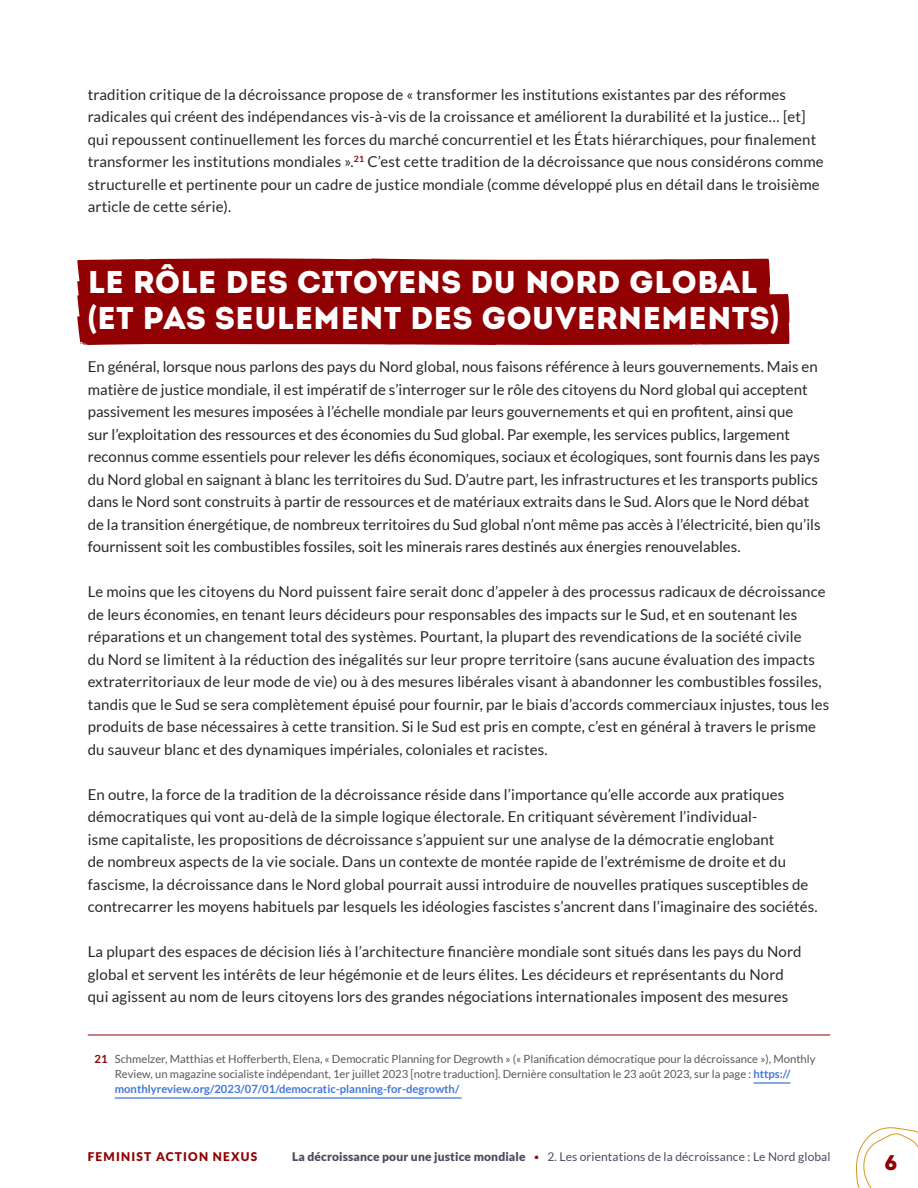
<style>
.page{position:relative;width:918px;height:1188px;background:#fff}
.page>*{position:absolute;margin:0;border:0;box-sizing:border-box;transform-origin:0 0}
.t1{font:31.5px/36px "Intro";color:#fff}
.t2{font:21px "Intro";color:#910003}
.Body_Copy{font:15px/22.5px "Lato";letter-spacing:.01em;color:#292829}
.t3{font:12px "Lato";letter-spacing:.01em;color:#4a4c60}
.t4{font:900 12px "Lato";letter-spacing:.1em;color:#910003}
.Footnotes{font:11.25px/15px "Lato";color:#58595b}
.s1{font-family:"Lato";font-weight:900}
.s2{font-weight:700;color:#910003}
.s3{font-weight:700;color:#4177d6}
.s4{font-weight:900}
.s5{font-weight:300;color:#910003}
</style>
<div class="page">
<svg style="left:855px;top:1127px;width:63px;height:61px"></svg>
<div style="left:77px;top:258px;width:713px;height:87px;background:#910003"></div>
<hr style="left:88px;top:1035px;width:742px;height:1px;background:#910003">
<hr style="left:753px;top:1083px;width:38px;height:1px;background:#15c">
<hr style="left:115px;top:1098px;width:347px;height:1px;background:#15c">
<p class="Body_Copy" style="left:88px;top:83px;width:737px">tradition critique de la décroissance propose de « transformer les institutions existantes par des réformes radicales qui créent des indépendances vis-à-vis de la croissance et améliorent la durabilité et la justice… [et] qui repoussent continuellement les forces du marché concurrentiel et les États hiérarchiques, pour finalement transformer les institutions mondiales ».<sup>21</sup> C’est cette tradition de la décroissance que nous considérons comme structurelle et pertinente pour un cadre de justice mondiale (comme développé plus en détail dans le troisième article de cette série).</p>
<h2 class="t1" style="left:88px;top:264px;width:693px">LE RÔLE DES CITOYENS DU NORD GLOBAL <span class="s1">(</span>ET PAS SEULEMENT DES GOUVERNEMENTS<span class="s1">)</span></h2>
<p class="Body_Copy" style="left:88px;top:355px;width:734px">En général, lorsque nous parlons des pays du Nord global, nous faisons référence à leurs gouvernements. Mais en matière de justice mondiale, il est impératif de s’interroger sur le rôle des citoyens du Nord global qui acceptent passivement les mesures imposées à l’échelle mondiale par leurs gouvernements et qui en profitent, ainsi que<br>sur l’exploitation des ressources et des économies du Sud global. Par exemple, les services publics, largement reconnus comme essentiels pour relever les défis économiques, sociaux et écologiques, sont fournis dans les pays du Nord global en saignant à blanc les territoires du Sud. D’autre part, les infrastructures et les transports publics dans le Nord sont construits à partir de ressources et de matériaux extraits dans le Sud. Alors que le Nord débat de la transition énergétique, de nombreux territoires du Sud global n’ont même pas accès à l’électricité, bien qu’ils fournissent soit les combustibles fossiles, soit les minerais rares destinés aux énergies renouvelables.</p>
<p class="Body_Copy" style="left:88px;top:580px;width:743px">Le moins que les citoyens du Nord puissent faire serait donc d’appeler à des processus radicaux de décroissance de leurs économies, en tenant leurs décideurs pour responsables des impacts sur le Sud, et en soutenant les réparations et un changement total des systèmes. Pourtant, la plupart des revendications de la société civile<br>du Nord se limitent à la réduction des inégalités sur leur propre territoire (sans aucune évaluation des impacts extraterritoriaux de leur mode de vie) ou à des mesures libérales visant à abandonner les combustibles fossiles, tandis que le Sud se sera complètement épuisé pour fournir, par le biais d’accords commerciaux injustes, tous les produits de base nécessaires à cette transition. Si le Sud est pris en compte, c’est en général à travers le prisme du sauveur blanc et des dynamiques impériales, coloniales et racistes.</p>
<p class="Body_Copy" style="left:88px;top:783px;width:731px">En outre, la force de la tradition de la décroissance réside dans l’importance qu’elle accorde aux pratiques démocratiques qui vont au-delà de la simple logique électorale. En critiquant sévèrement l’individual-<br>isme capitaliste, les propositions de décroissance s’appuient sur une analyse de la démocratie englobant<br>de nombreux aspects de la vie sociale. Dans un contexte de montée rapide de l’extrémisme de droite et du fascisme, la décroissance dans le Nord global pourrait aussi introduire de nouvelles pratiques susceptibles de contrecarrer les moyens habituels par lesquels les idéologies fascistes s’ancrent dans l’imaginaire des sociétés.</p>
<p class="Body_Copy" style="left:88px;top:940px;width:715px">La plupart des espaces de décision liés à l’architecture financière mondiale sont situés dans les pays du Nord global et servent les intérêts de leur hégémonie et de leurs élites. Les décideurs et représentants du Nord qui agissent au nom de leurs citoyens lors des grandes négociations internationales imposent des mesures</p>
<p class="Footnotes" style="left:115px;top:1052px;width:702px;text-indent:-20px"><span class="s2">21</span> Schmelzer, Matthias et Hofferberth, Elena, « Democratic Planning for Degrowth » (« Planification démocratique pour la décroissance »), Monthly<br>Review, un magazine socialiste indépendant, 1er juillet 2023 [notre traduction]. Dernière consultation le 23 août 2023, sur la page : <span class="s3">https:// monthlyreview.org/2023/07/01/democratic-planning-for-degrowth/</span></p>
<p class="t4" style="left:88px;top:1150px;width:171px">FEMINIST ACTION NEXUS</p>
<p class="t3" style="left:292px;top:1150px;width:540px"><span class="s4">La décroissance pour une justice mondiale</span> <span class="s5">•</span> 2. Les orientations de la décroissance : Le Nord global</p>
<h2 class="t2" style="left:885px;top:1150px;width:14px">6</h2>
</div>
